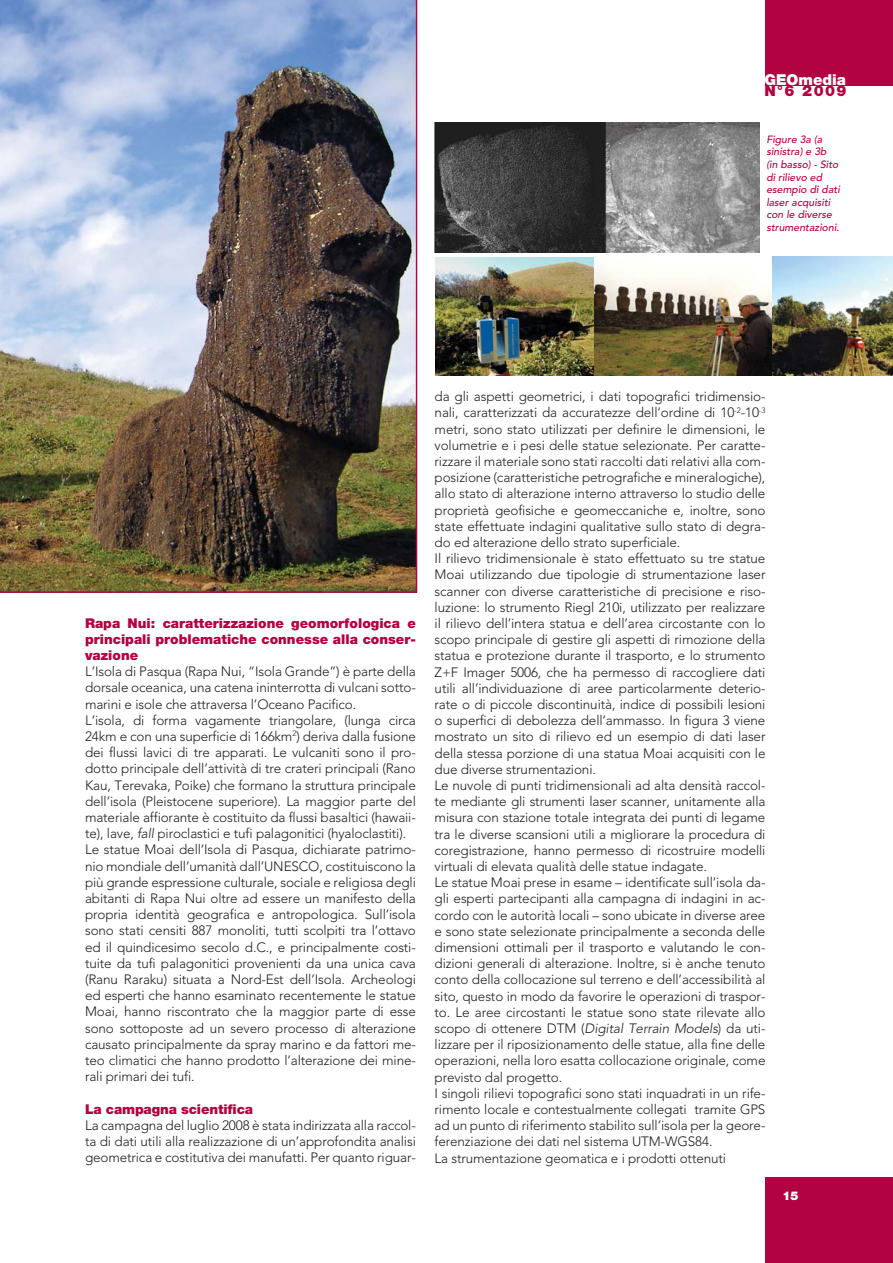
<style>
.page{position:relative;width:893px;height:1263px;background:#fff}
.page>*{position:absolute;margin:0;border:0;box-sizing:border-box;transform-origin:0 0}
.t1{font:900 15px "Helvetica Neue";color:#fff}
.t2{font:900 15px "Helvetica Neue";color:#b30242}
.t3{font:300 13.5px/16.2px "Avenir";letter-spacing:-.01em;color:#231f20}
.t4{font:900 13.5px/16.2px "Helvetica Neue";color:#b30242;text-align:justify}
.t5{font:900 12px "Helvetica Neue";color:#fff}
.t6{font:italic 500 10.5px/12.6px "Avenir";color:#b30242}
.s1{font-style:italic}
</style>
<div class="page">
<div style="left:765px;top:0;width:128px;height:85px;background:#b30242"></div>
<div style="left:765px;top:1178px;width:128px;height:85px;background:#b30242"></div>
<img style="left:0;top:0;width:417px;height:593px">
<img style="left:771px;top:257px;width:122px;height:118px">
<img style="left:435px;top:123px;width:324px;height:130px">
<img style="left:435px;top:257px;width:336px;height:119px">
<p class="t1" style="left:764px;top:74px;width:83px">GEOmedia</p>
<p class="t2" style="left:764px;top:85px;width:83px">N°6 2009</p>
<p class="t6" style="left:766px;top:134px;width:75px">Figure 3a (a sinistra) e 3b (in basso) - Sito di rilievo ed esempio di dati laser acquisiti con le diverse strumentazioni.</p>
<p class="t4" style="left:85px;top:616px;width:332px">Rapa Nui: caratterizzazione geomorfologica e principali problematiche connesse alla conser&shy;vazione</p>
<p class="t3" style="left:85px;top:664px;width:332px">L’Isola di Pasqua (Rapa Nui, “Isola Grande”) è parte della dorsale oceanica, una catena ininterrotta di vulcani sotto&shy;marini e isole che attraversa l’Oceano Pacifico.<br>L’isola, di forma vagamente triangolare, (lunga circa 24km e con una superficie di 166km<sup>2</sup>) deriva dalla fusione dei flussi lavici di tre apparati. Le vulcaniti sono il pro&shy;dotto principale dell’attività di tre crateri principali (Rano Kau, Terevaka, Poike) che formano la struttura principale dell’isola (Pleistocene superiore). La maggior parte del materiale affiorante è costituito da flussi basaltici (hawaii&shy;te), lave, <span class="s1">fall</span> piroclastici e tufi palagonitici (hyaloclastiti).<br>Le statue Moai dell’Isola di Pasqua, dichiarate patrimo&shy;nio mondiale dell’umanità dall’UNESCO, costituiscono la più grande espressione culturale, sociale e religiosa degli abitanti di Rapa Nui oltre ad essere un manifesto della propria identità geografica e antropologica. Sull’isola sono stati censiti 887 monoliti, tutti scolpiti tra l’ottavo ed il quindicesimo secolo d.C., e principalmente costi&shy;tuite da tufi palagonitici provenienti da una unica cava (Ranu Raraku) situata a Nord-Est dell’Isola. Archeologi ed esperti che hanno esaminato recentemente le statue Moai, hanno riscontrato che la maggior parte di esse sono sottoposte ad un severo processo di alterazione causato principalmente da spray marino e da fattori me&shy;teo climatici che hanno prodotto l’alterazione dei mine&shy;rali primari dei tufi.</p>
<p class="t4" style="left:85px;top:1102px;width:170px">La campagna scientifica</p>
<p class="t3" style="left:85px;top:1118px;width:332px;text-align:justify">La campagna del luglio 2008 è stata indirizzata alla raccol&shy;ta di dati utili alla realizzazione di un’approfondita analisi geometrica e costitutiva dei manufatti. Per quanto riguar-</p>
<p class="t3" style="left:435px;top:390px;width:332px">da gli aspetti geometrici, i dati topografici tridimensio&shy;nali, caratterizzati da accuratezze dell’ordine di 10<sup>-2</sup>-10<sup>-3 </sup>metri, sono stato utilizzati per definire le dimensioni, le volumetrie e i pesi delle statue selezionate. Per caratte&shy;rizzare il materiale sono stati raccolti dati relativi alla com&shy;posizione (caratteristiche petrografiche e mineralogiche), allo stato di alterazione interno attraverso lo studio delle proprietà geofisiche e geomeccaniche e, inoltre, sono state effettuate indagini qualitative sullo stato di degra&shy;do ed alterazione dello strato superficiale.<br>Il rilievo tridimensionale è stato effettuato su tre statue Moai utilizzando due tipologie di strumentazione laser scanner con diverse caratteristiche di precisione e riso&shy;luzione: lo strumento Riegl 210i, utilizzato per realizzare il rilievo dell’intera statua e dell’area circostante con lo scopo principale di gestire gli aspetti di rimozione della statua e protezione durante il trasporto, e lo strumento Z+F Imager 5006, che ha permesso di raccogliere dati utili all’individuazione di aree particolarmente deterio&shy;rate o di piccole discontinuità, indice di possibili lesioni o superfici di debolezza dell’ammasso. In figura 3 viene mostrato un sito di rilievo ed un esempio di dati laser della stessa porzione di una statua Moai acquisiti con le due diverse strumentazioni.<br>Le nuvole di punti tridimensionali ad alta densità raccol&shy;te mediante gli strumenti laser scanner, unitamente alla misura con stazione totale integrata dei punti di legame tra le diverse scansioni utili a migliorare la procedura di coregistrazione, hanno permesso di ricostruire modelli virtuali di elevata qualità delle statue indagate.<br>Le statue Moai prese in esame – identificate sull’isola da&shy;gli esperti partecipanti alla campagna di indagini in ac&shy;cordo con le autorità locali – sono ubicate in diverse aree e sono state selezionate principalmente a seconda delle dimensioni ottimali per il trasporto e valutando le con&shy;dizioni generali di alterazione. Inoltre, si è anche tenuto conto della collocazione sul terreno e dell’accessibilità al sito, questo in modo da favorire le operazioni di traspor&shy;to. Le aree circostanti le statue sono state rilevate allo scopo di ottenere DTM (<span class="s1">Digital Terrain Models</span>) da uti&shy;lizzare per il riposizionamento delle statue, alla fine delle operazioni, nella loro esatta collocazione originale, come previsto dal progetto.<br>I singoli rilievi topografici sono stati inquadrati in un rife&shy;rimento locale e contestualmente collegati tramite GPS ad un punto di riferimento stabilito sull’isola per la geore&shy;ferenziazione dei dati nel sistema UTM-WGS84.<br>La strumentazione geomatica e i prodotti ottenuti</p>
<p class="t5" style="left:782px;top:1191px;width:18px">15</p>
</div>
